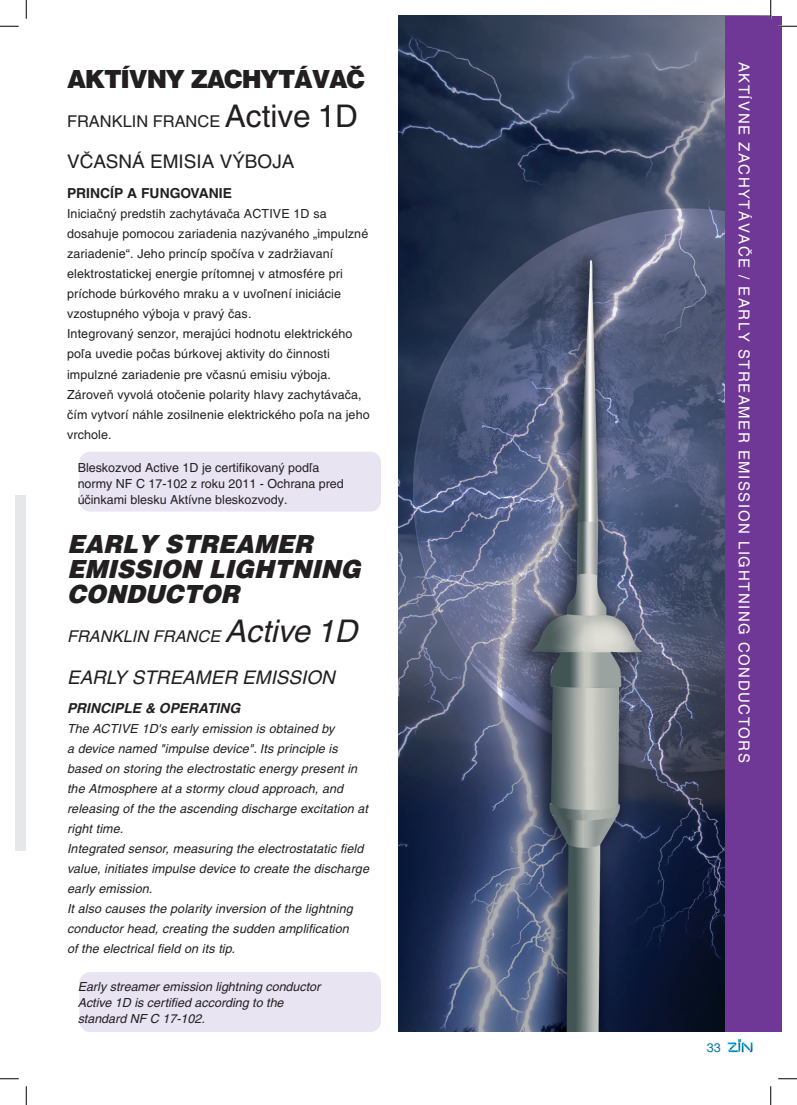
<style>
.page{position:relative;width:797px;height:1105px;background:#fff}
.page>*{position:absolute;margin:0;border:0;box-sizing:border-box;transform-origin:0 0}
.zaklad{font:italic 900 25px/25px "Helvetica CE";color:#231f20;scale:.96 1}
.zaklad-2{font:900 25px "Helvetica CE";letter-spacing:-.05em;color:#231f20}
.zaklad-3{font:italic 18.75px "Helvetica CE";color:#231f20}
.zaklad-4{font:18.75px "Helvetica CE";color:#231f20}
.zaklad-5{font:16.25px "Helvetica CE";color:#231f20}
.zaklad-6{font:italic 16.25px "Helvetica CE";color:#231f20}
.zaklad-7{font:15px "Helvetica CE";letter-spacing:.1em;color:#fff}
.zaklad-8{font:italic 700 13.75px "Helvetica CE";color:#231f20}
.zaklad-9{font:700 13.75px "Helvetica CE";color:#231f20}
.zaklad-10{font:12.5px/20px "Helvetica CE";letter-spacing:.01em;color:#231f20}
.zaklad-11{font:italic 12.5px/20px "Helvetica CE";letter-spacing:.01em;color:#231f20}
.t1{font:12.5px "Helvetica CE";color:#0574a4}
.s1{font-size:31.25px}
</style>
<div class="page">
<svg style="left:727px;top:1039px;width:25px;height:13px"></svg>
<img style="left:398px;top:16px;width:326px;height:1015px">
<div style="left:79px;top:972px;width:302px;height:60px;background:#e9e4f1;border-radius:11px"></div>
<div style="left:79px;top:452px;width:302px;height:60px;background:#e9e4f1;border-radius:11px"></div>
<div style="left:16px;top:496px;width:10px;height:355px;background:#e6e7e9"></div>
<div style="left:724px;top:16px;width:57px;height:1015px;background:#703896"></div>
<svg style="left:0;top:25px;width:19px;height:2px"></svg>
<svg style="left:778px;top:25px;width:19px;height:2px"></svg>
<svg style="left:0;top:1078px;width:19px;height:1px"></svg>
<svg style="left:778px;top:1078px;width:19px;height:1px"></svg>
<svg style="left:25px;top:0;width:2px;height:19px"></svg>
<svg style="left:25px;top:1086px;width:2px;height:19px"></svg>
<svg style="left:770px;top:0;width:1px;height:19px"></svg>
<svg style="left:770px;top:1086px;width:1px;height:19px"></svg>
<p class="zaklad-2" style="left:67px;top:65px;width:300px">AKTÍVNY ZACHYTÁVAČ</p>
<p class="zaklad-5" style="left:67px;top:112px;width:292px">FRANKLIN FRANCE <span class="s1">Active 1D</span></p>
<p class="zaklad-4" style="left:67px;top:151px;width:229px">VČASNÁ EMISIA VÝBOJA</p>
<p class="zaklad-9" style="left:67px;top:186px;width:166px">PRINCÍP A FUNGOVANIE</p>
<p class="zaklad-10" style="left:67px;top:204px;width:303px">Iniciačný predstih zachytávača ACTIVE 1D sa dosahuje pomocou zariadenia nazývaného „impulzné zariadenie“. Jeho princíp spočíva v zadržiavaní elektrostatickej energie prítomnej v atmosfére pri príchode búrkového mraku a v uvoľnení iniciácie vzostupného výboja v pravý čas.</p>
<p class="zaklad-10" style="left:67px;top:324px;width:287px">Integrovaný senzor, merajúci hodnotu elektrického poľa uvedie počas búrkovej aktivity do činnosti impulzné zariadenie pre včasnú emisiu výboja.</p>
<p class="zaklad-10" style="left:67px;top:384px;width:304px">Zároveň vyvolá otočenie polarity hlavy zachytávača, čím vytvorí náhle zosilnenie elektrického poľa na jeho vrchole.</p>
<p class="zaklad-10" style="left:78px;top:459px;width:268px;line-height:16.2px">Bleskozvod Active 1D je certifikovaný podľa normy NF C 17-102 z roku 2011 - Ochrana pred účinkami blesku Aktívne bleskozvody.</p>
<p class="zaklad" style="left:67px;top:532px;width:264px">EARLY STREAMER</p>
<p class="zaklad" style="left:67px;top:557px;width:314px">EMISSION LIGHTNING<br>CONDUCTOR</p>
<p class="zaklad-6" style="left:67px;top:627px;width:292px">FRANKLIN FRANCE <span class="s1">Active 1D</span></p>
<p class="zaklad-3" style="left:67px;top:666px;width:269px">EARLY STREAMER EMISSION</p>
<p class="zaklad-8" style="left:67px;top:700px;width:175px">PRINCIPLE &amp; OPERATING</p>
<p class="zaklad-11" style="left:67px;top:719px;width:272px">The ACTIVE 1D's early emission is obtained by a device named "impulse device". Its principle is</p>
<p class="zaklad-11" style="left:67px;top:759px;width:302px">based on storing the electrostatic energy present in the Atmosphere at a stormy cloud approach, and releasing of the the ascending discharge excitation at right time.</p>
<p class="zaklad-11" style="left:67px;top:839px;width:303px">Integrated sensor, measuring the electrostatatic field value, initiates impulse device to create the discharge early emission.</p>
<p class="zaklad-11" style="left:67px;top:899px;width:287px">It also causes the polarity inversion of the lightning conductor head, creating the sudden amplification of the electrical field on its tip.</p>
<p class="zaklad-11" style="left:78px;top:978px;width:244px;line-height:16.2px">Early streamer emission lightning conductor<br>Active 1D is certified according to the standard NF C 17-102.</p>
<p class="zaklad-7" style="left:752px;top:62px;width:702px;rotate:90deg">AKTÍVNE ZACHYTÁVAČE / EARLY STREAMER EMISSION LIGHTNING CONDUCTORS</p>
<p class="t1" style="left:707px;top:1041px;width:15px">33</p>
</div>
